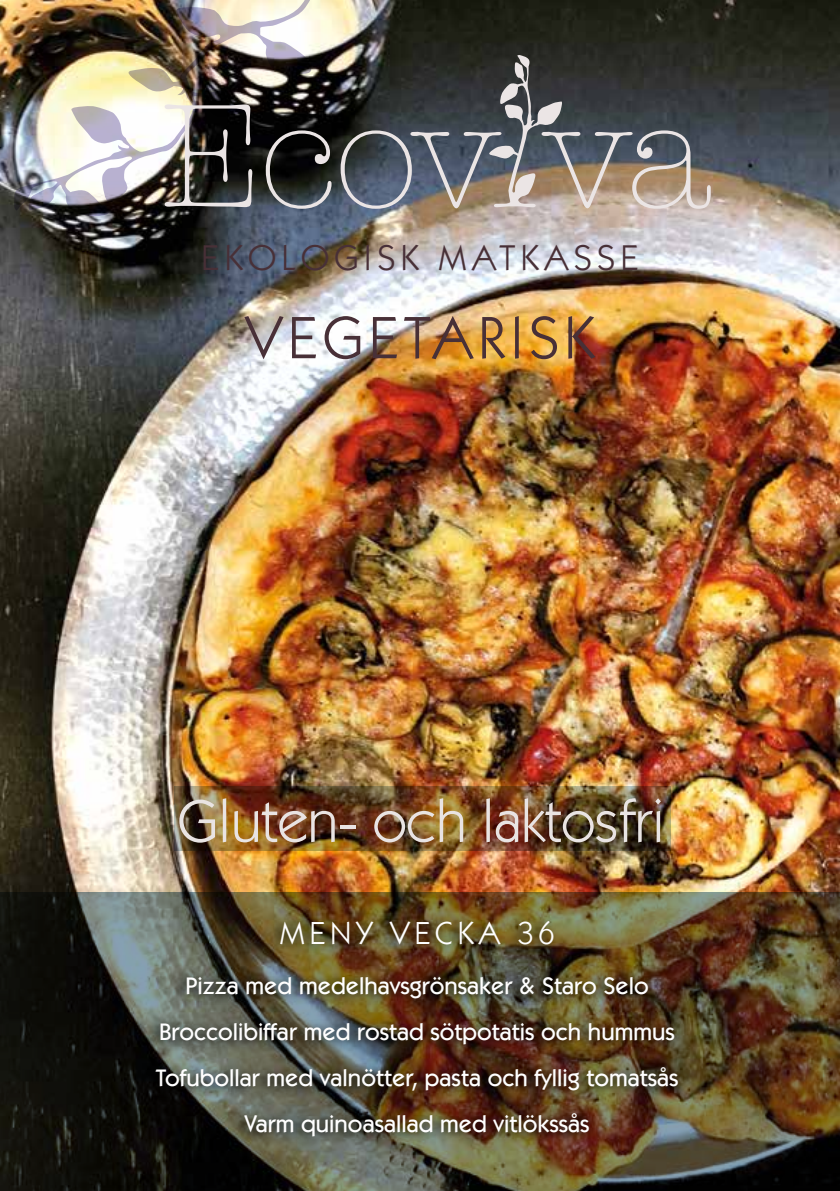
<style>
.page{position:relative;width:840px;height:1191px;background:#fff}
.page>*{position:absolute;margin:0;border:0;box-sizing:border-box;transform-origin:0 0}
.t1{font:60px "ITC Kabel Std";color:#e9e4e3}
.t2{font:60px "ITC Kabel Std";letter-spacing:.09em;color:#483037}
.t3{font:36px "ITC Kabel Std";letter-spacing:.15em;color:#483037}
.t4{font:32px "ITC Kabel Std";letter-spacing:.15em;color:#fff}
.t5{font:500 24px/45.8px "ITC Kabel Std";color:#fff;text-align:center}
</style>
<div class="page">
<img style="left:0;top:0;width:839px;height:892px">
<img style="left:0;top:892px;width:839px;height:299px">
<img style="left:141px;top:912px;width:541px;height:236px">
<img style="left:14px;top:0;width:302px;height:217px">
<svg style="left:164px;top:104px;width:88px;height:103px;background:#595754"></svg>
<svg style="left:265px;top:130px;width:66px;height:79px;background:#383a3a"></svg>
<svg style="left:340px;top:55px;width:370px;height:154px;background:#5e5e5e"></svg>
<img style="left:174px;top:786px;width:496px;height:64px">
<h2 class="t3" style="left:201px;top:237px;width:438px">EKOLOGISK MATKASSE</h2>
<h1 class="t2" style="left:245px;top:303px;width:350px">VEGETARISK</h1>
<h1 class="t1" style="left:178px;top:786px;width:488px">Gluten- och laktosfri</h1>
<h3 class="t4" style="left:279px;top:914px;width:276px">MENY VECKA 36</h3>
<p class="t5" style="left:156px;top:963px;width:524px">Pizza med medelhavsgrönsaker &amp; Staro Selo Broccolibiffar med rostad sötpotatis och hummus Tofubollar med valnötter, pasta och fyllig tomatsås Varm quinoasallad med vitlökssås</p>
</div>
